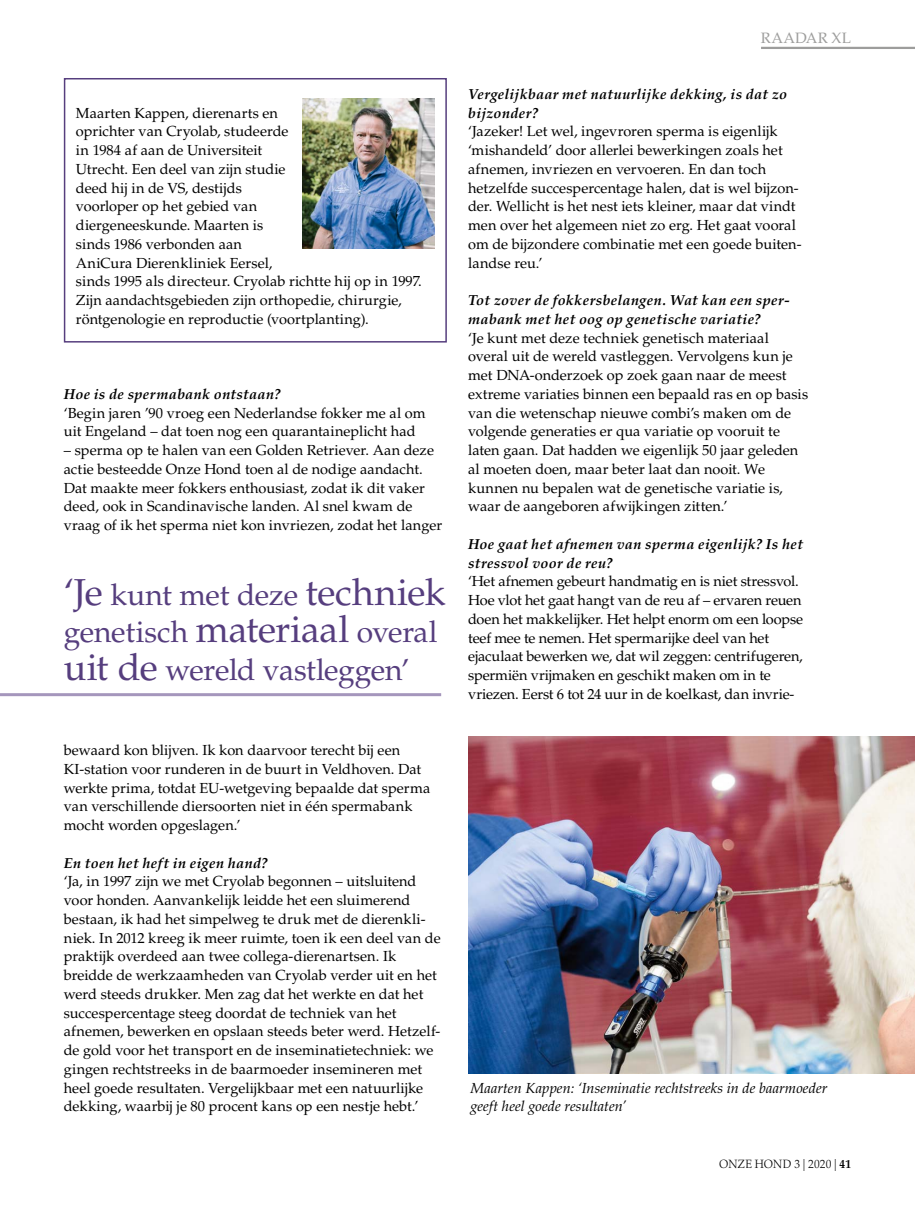
<style>
.page{position:relative;width:915px;height:1212px;background:#fff}
.page>*{position:absolute;margin:0;border:0;box-sizing:border-box;transform-origin:0 0}
.t1{font:37.5px "Palatino LT Std";letter-spacing:-.005em;color:#563e7e}
.t2{font:30px/37.5px "Palatino LT Std";letter-spacing:-.01em;color:#563e7e}
.t3{font:15px "Palatino LT Std";letter-spacing:.015em;color:#9d9d9c}
.t4{font:14.55px/18.8px "Palatino LT Std";color:#000}
.t5{font:italic 700 14.55px/18.8px "Palatino LT Std";letter-spacing:.025em;color:#000}
.t6{font:italic 14.55px/18.8px "Palatino LT Std";letter-spacing:.005em;color:#000}
.t7{font:300 12px "Palatino LT Std";letter-spacing:.005em;color:#000;scale:.95 1}
.s1{font-size:30px}
.s2{font-size:37.5px}
.s3{font-weight:700}
</style>
<div class="page">
<img style="left:468px;top:736px;width:446px;height:337px">
<div style="left:64px;top:78px;width:382px;height:265px;border:2px solid #563e7e"></div>
<img style="left:302px;top:99px;width:132px;height:150px">
<hr style="left:760px;top:47px;width:154px;height:2px;background:#9d9d9c">
<hr style="left:0;top:693px;width:441px;height:3px;background:#a596bc">
<p class="t4" style="left:76px;top:103px;width:347px">Maarten Kappen, dierenarts en<br>oprichter van Cryolab, studeerde<br>in 1984 af aan de Universiteit<br>Utrecht. Een deel van zijn studie<br>deed hij in de VS, destijds<br>voorloper op het gebied van<br>diergeneeskunde. Maarten is<br>sinds 1986 verbonden aan<br>AniCura Dierenkliniek Eersel,<br>sinds 1995 als directeur. Cryolab richtte hij op in 1997.<br>Zijn aandachtsgebieden zijn orthopedie, chirurgie, röntgenologie en reproductie (voortplanting).</p>
<p class="t5" style="left:64px;top:385px;width:218px">Hoe is de spermabank ontstaan?</p>
<p class="t4" style="left:64px;top:403px;width:363px">‘Begin jaren ’90 vroeg een Nederlandse fokker me al om uit Engeland – dat toen nog een quarantaineplicht had</p>
<p class="t4" style="left:64px;top:441px;width:379px">– sperma op te halen van een Golden Retriever. Aan deze actie besteedde Onze Hond toen al de nodige aandacht.<br>Dat maakte meer fokkers enthousiast, zodat ik dit vaker deed, ook in Scandinavische landen. Al snel kwam de vraag of ik het sperma niet kon invriezen, zodat het langer</p>
<h1 class="t1" style="left:64px;top:570px;width:383px">‘Je <span class="s1">kunt met deze</span> techniek</h1>
<h2 class="t2" style="left:64px;top:614px;width:375px">genetisch <span class="s2">materiaal</span> overal <span class="s2">uit de</span> wereld vastleggen’</h2>
<p class="t4" style="left:64px;top:741px;width:368px">bewaard kon blijven. Ik kon daarvoor terecht bij een KI-station voor runderen in de buurt in Veldhoven. Dat werkte prima, totdat EU-wetgeving bepaalde dat sperma van verschillende diersoorten niet in één spermabank mocht worden opgeslagen.’</p>
<p class="t5" style="left:64px;top:853px;width:205px">En toen het heft in eigen hand?</p>
<p class="t4" style="left:64px;top:872px;width:378px">‘Ja, in 1997 zijn we met Cryolab begonnen – uitsluitend voor honden. Aanvankelijk leidde het een sluimerend bestaan, ik had het simpelweg te druk met de dierenkli&shy;niek. In 2012 kreeg ik meer ruimte, toen ik een deel van de praktijk overdeed aan twee collega-dierenartsen. Ik breidde de werkzaamheden van Cryolab verder uit en het werd steeds drukker. Men zag dat het werkte en dat het succespercentage steeg doordat de techniek van het afnemen, bewerken en opslaan steeds beter werd. Hetzelf&shy;de gold voor het transport en de inseminatietechniek: we gingen rechtstreeks in de baarmoeder insemineren met heel goede resultaten. Vergelijkbaar met een natuurlijke dekking, waarbij je 80 procent kans op een nestje hebt.’</p>
<p class="t3" style="left:760px;top:29px;width:92px">RAADAR XL</p>
<p class="t5" style="left:468px;top:85px;width:320px">Vergelijkbaar met natuurlijke dekking, is dat zo bijzonder?</p>
<p class="t4" style="left:468px;top:122px;width:335px">‘Jazeker! Let wel, ingevroren sperma is eigenlijk ‘mishandeld’ door allerlei bewerkingen zoals het afnemen, invriezen en vervoeren. En dan toch hetzelfde succespercentage halen, dat is wel bijzon&shy;der. Wellicht is het nest iets kleiner, maar dat vindt men over het algemeen niet zo erg. Het gaat vooral om de bijzondere combinatie met een goede buiten&shy;landse reu.’</p>
<p class="t5" style="left:468px;top:291px;width:323px">Tot zover de fokkersbelangen. Wat kan een sper&shy;mabank met het oog op genetische variatie?</p>
<p class="t4" style="left:468px;top:328px;width:341px">‘Je kunt met deze techniek genetisch materiaal overal uit de wereld vastleggen. Vervolgens kun je met DNA-onderzoek op zoek gaan naar de meest extreme variaties binnen een bepaald ras en op basis van die wetenschap nieuwe combi’s maken om de volgende generaties er qua variatie op vooruit te laten gaan. Dat hadden we eigenlijk 50 jaar geleden al moeten doen, maar beter laat dan nooit. We kunnen nu bepalen wat de genetische variatie is, waar de aangeboren afwijkingen zitten.’</p>
<p class="t5" style="left:468px;top:535px;width:336px">Hoe gaat het afnemen van sperma eigenlijk? Is het stressvol voor de reu?</p>
<p class="t4" style="left:468px;top:572px;width:336px">‘Het afnemen gebeurt handmatig en is niet stressvol.<br>Hoe vlot het gaat hangt van de reu af – ervaren reuen doen het makkelijker. Het helpt enorm om een loopse teef mee te nemen. Het spermarijke deel van het ejaculaat bewerken we, dat wil zeggen: centrifugeren, spermiën vrijmaken en geschikt maken om in te vriezen. Eerst 6 tot 24 uur in de koelkast, dan invrie-</p>
<p class="t6" style="left:470px;top:1078px;width:358px">Maarten Kappen: ‘Inseminatie rechtstreeks in de baarmoeder geeft heel goede resultaten’</p>
<p class="t7" style="left:719px;top:1157px;width:140px">ONZE HOND 3 | 2020 | <span class="s3">41</span></p>
</div>
